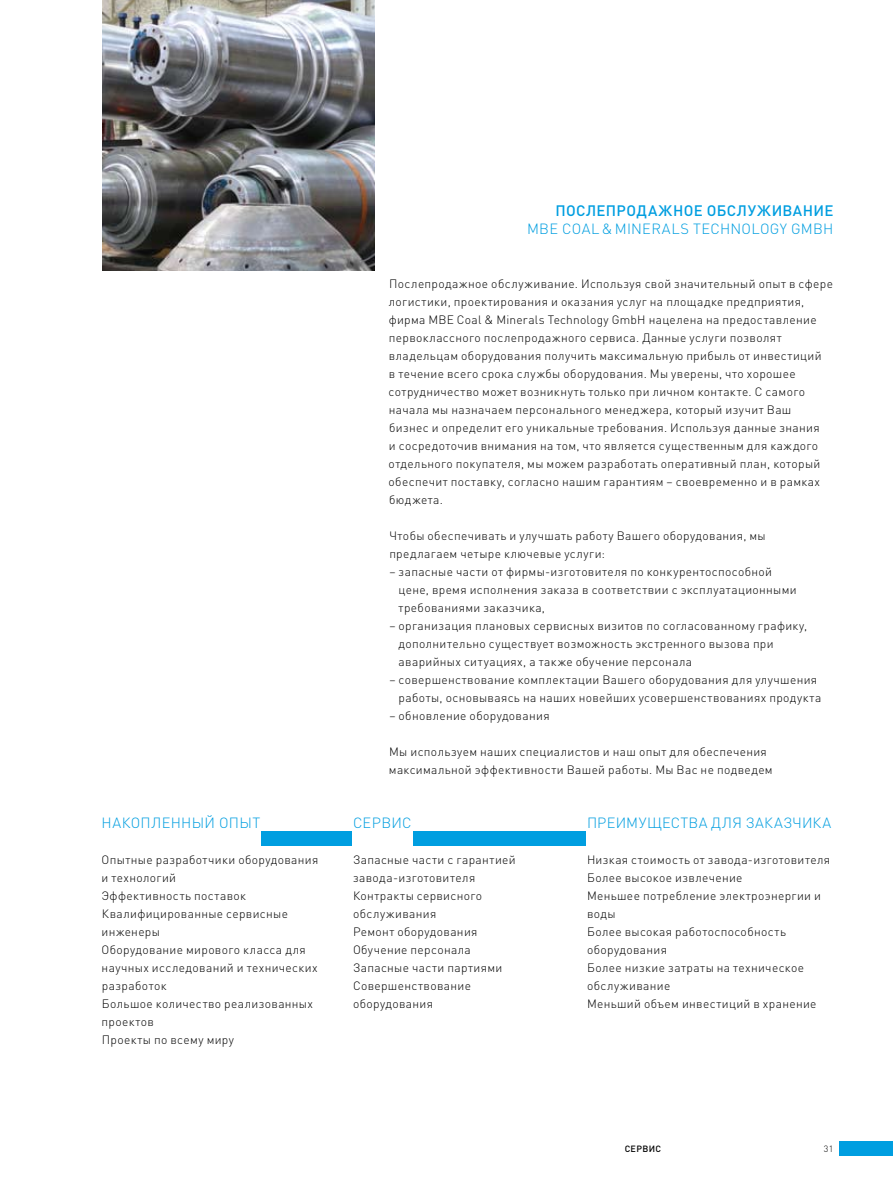
<style>
.page{position:relative;width:893px;height:1191px;background:#fff}
.page>*{position:absolute;margin:0;border:0;box-sizing:border-box;transform-origin:0 0}
.t1{font:500 15px "DIN Pro";letter-spacing:.025em;color:#009ee0}
.t2{font:300 14.7px "DIN Pro";letter-spacing:.02em;color:#009ee0}
.t3{font:300 12px/18px "DIN Pro";letter-spacing:.03em;color:#000}
.t4{font:500 9px "DIN Pro";color:#000}
.t5{font:300 9px "DIN Pro";color:#000}
</style>
<div class="page">
<img style="left:102px;top:0;width:272px;height:270px">
<div style="left:261px;top:831px;width:91px;height:15px;background:#009ee0"></div>
<div style="left:414px;top:831px;width:172px;height:15px;background:#009ee0"></div>
<div style="left:840px;top:1140px;width:53px;height:15px;background:#009ee0"></div>
<p class="t2" style="left:102px;top:811px;width:160px">НАКОПЛЕННЫЙ ОПЫТ</p>
<p class="t3" style="left:101px;top:850px;width:219px">Опытные разработчики оборудования и технологий<br>Эффективность поставок<br>Квалифицированные сервисные инженеры<br>Оборудование мирового класса для научных исследований и технических разработок<br>Большое количество реализованных проектов<br>Проекты по всему миру</p>
<p class="t1" style="left:555px;top:198px;width:279px">П ОСЛЕПРОДАЖНОЕ ОБСЛУЖИВАНИЕ</p>
<p class="t2" style="left:527px;top:217px;width:308px">MBE Coal &amp; Minerals Technology GmbH</p>
<p class="t3" style="left:389px;top:274px;width:446px">Послепродажное обслуживание. Используя свой значительный опыт в сфере логистики, проектирования и оказания услуг на площадке предприятия, фирма MBE Coal &amp; Minerals Technology GmbH нацелена на предоставление первоклассного послепродажного сервиса. Данные услуги позволят владельцам оборудования получить максимальную прибыль от инвестиций<br>в течение всего срока службы оборудования. Мы уверены, что хорошее сотрудничество может возникнуть только при личном контакте. С самого начала мы назначаем персонального менеджера, который изучит Ваш бизнес и определит его уникальные требования. Используя данные знания<br>и сосредоточив внимания на том, что является существенным для каждого отдельного покупателя, мы можем разработать оперативный план, который обеспечит поставку, согласно нашим гарантиям – своевременно и в рамках бюджета.</p>
<p class="t3" style="left:389px;top:526px;width:378px">Чтобы обеспечивать и улучшать работу Вашего оборудования, мы предлагаем четыре ключевые услуги:</p>
<p class="t3" style="left:399px;top:562px;width:400px;text-indent:-9px">– запасные части от фирмы-изготовителя по конкурентоспособной цене, время исполнения заказа в соответствии с эксплуатационными требованиями заказчика,</p>
<p class="t3" style="left:399px;top:616px;width:410px;text-indent:-9px">– организация плановых сервисных визитов по согласованному графику, дополнительно существует возможность экстренного вызова при аварийных ситуациях, а также обучение персонала</p>
<p class="t3" style="left:399px;top:670px;width:424px;text-indent:-9px">– совершенствование комплектации Вашего оборудования для улучшения работы, основываясь на наших новейших усовершенствованиях продукта</p>
<p class="t3" style="left:389px;top:706px;width:162px">– обновление оборудования</p>
<p class="t3" style="left:389px;top:742px;width:385px">Мы используем наших специалистов и наш опыт для обеспечения максимальной эффективности Вашей работы. Мы Вас не подведем</p>
<p class="t2" style="left:353px;top:811px;width:60px">СЕРВИС</p>
<p class="t3" style="left:353px;top:850px;width:164px">Запасные части с гарантией завода-изготовителя<br>Контракты сервисного обслуживания<br>Ремонт оборудования<br>Обучение персонала<br>Запасные части партиями<br>Совершенствование оборудования</p>
<p class="t2" style="left:587px;top:811px;width:246px">ПРЕИМУЩЕСТВА ДЛЯ ЗАКАЗЧИКА</p>
<p class="t3" style="left:587px;top:850px;width:245px">Низкая стоимость от завода-изготовителя<br>Более высокое извлечение<br>Меньшее потребление электроэнергии и воды<br>Более высокая работоспособность оборудования<br>Более низкие затраты на техническое обслуживание<br>Меньший объем инвестиций в хранение</p>
<p class="t4" style="left:625px;top:1141px;width:37px">СЕРВИС</p>
<p class="t5" style="left:824px;top:1141px;width:11px">31</p>
</div>
